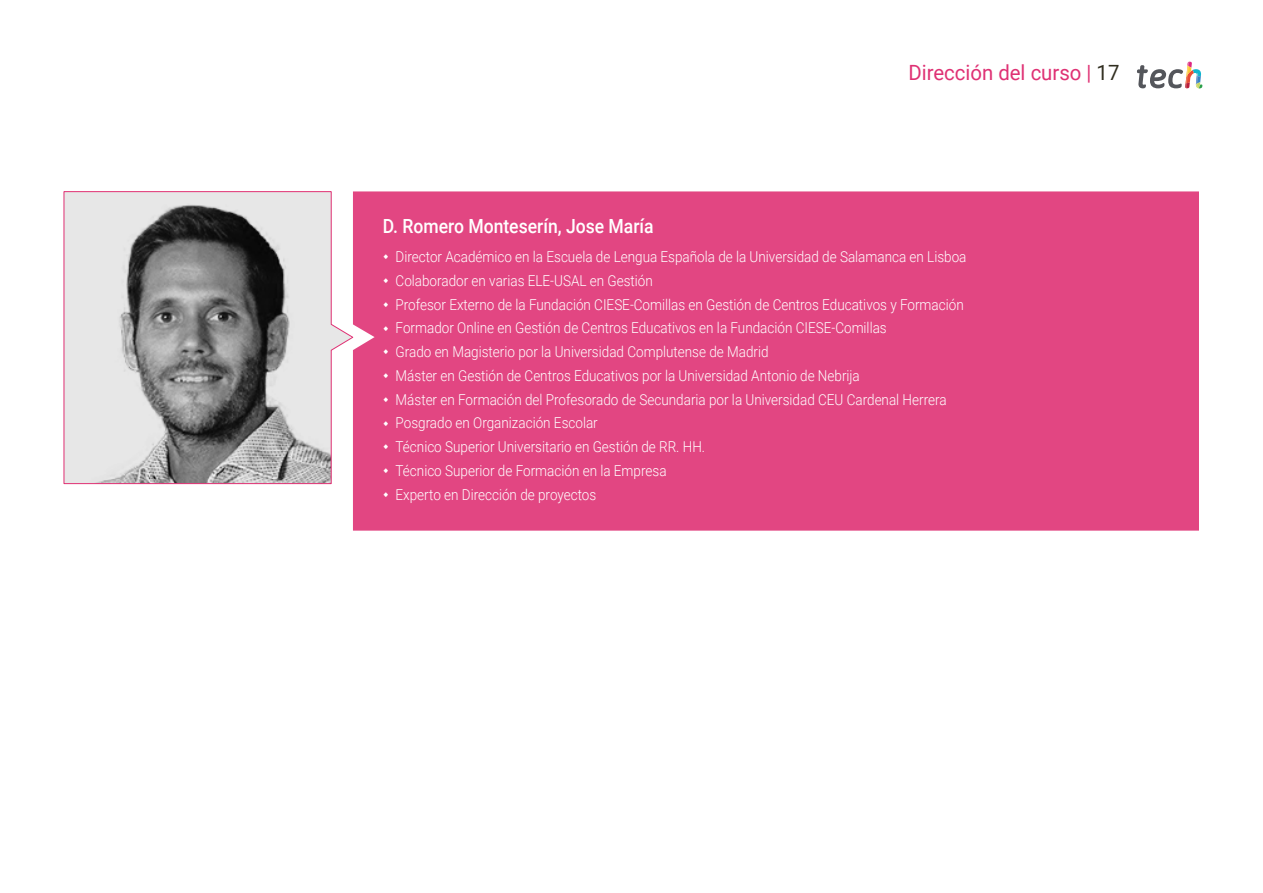
<style>
.page{position:relative;width:1263px;height:893px;background:#fff}
.page>*{position:absolute;margin:0;border:0;box-sizing:border-box;transform-origin:0 0}
.t1{font:21px "Roboto";color:#df3174}
.t2{font:500 19.5px "Roboto";color:#fff;scale:.9 1}
.t3{font:300 15px/23.7px "Roboto";color:#fff;scale:.9 1}
.s1{color:#312e20}
</style>
<div class="page">
<svg style="left:1137px;top:62px;width:65px;height:27px"></svg>
<div style="left:353px;top:191px;width:846px;height:340px;background:#e24682"></div>
<svg style="left:64px;top:191px;width:289px;height:293px"></svg>
<svg style="left:384px;top:254px;width:4px;height:5px"></svg>
<svg style="left:384px;top:278px;width:4px;height:5px"></svg>
<svg style="left:384px;top:302px;width:4px;height:5px"></svg>
<svg style="left:384px;top:326px;width:4px;height:5px"></svg>
<svg style="left:384px;top:349px;width:4px;height:5px"></svg>
<svg style="left:384px;top:373px;width:4px;height:5px"></svg>
<svg style="left:384px;top:397px;width:4px;height:5px"></svg>
<svg style="left:384px;top:421px;width:4px;height:5px"></svg>
<svg style="left:384px;top:444px;width:4px;height:5px"></svg>
<svg style="left:384px;top:468px;width:4px;height:5px"></svg>
<svg style="left:384px;top:492px;width:4px;height:5px"></svg>
<h1 class="t1" style="left:908px;top:57px;width:213px">Dirección del curso | <span class="s1">17</span></h1>
<h2 class="t2" style="left:383px;top:213px;width:302px">D. Romero Monteserín, Jose María</h2>
<p class="t3" style="left:396px;top:244px;width:636px">Director Académico en la Escuela de Lengua Española de la Universidad de Salamanca en Lisboa Colaborador en varias ELE-USAL en Gestión<br>Profesor Externo de la Fundación CIESE-Comillas en Gestión de Centros Educativos y Formación Formador Online en Gestión de Centros Educativos en la Fundación CIESE-Comillas<br>Grado en Magisterio por la Universidad Complutense de Madrid<br>Máster en Gestión de Centros Educativos por la Universidad Antonio de Nebrija<br>Máster en Formación del Profesorado de Secundaria por la Universidad CEU Cardenal Herrera Posgrado en Organización Escolar<br>Técnico Superior Universitario en Gestión de RR. HH.<br>Técnico Superior de Formación en la Empresa<br>Experto en Dirección de proyectos</p>
</div>
